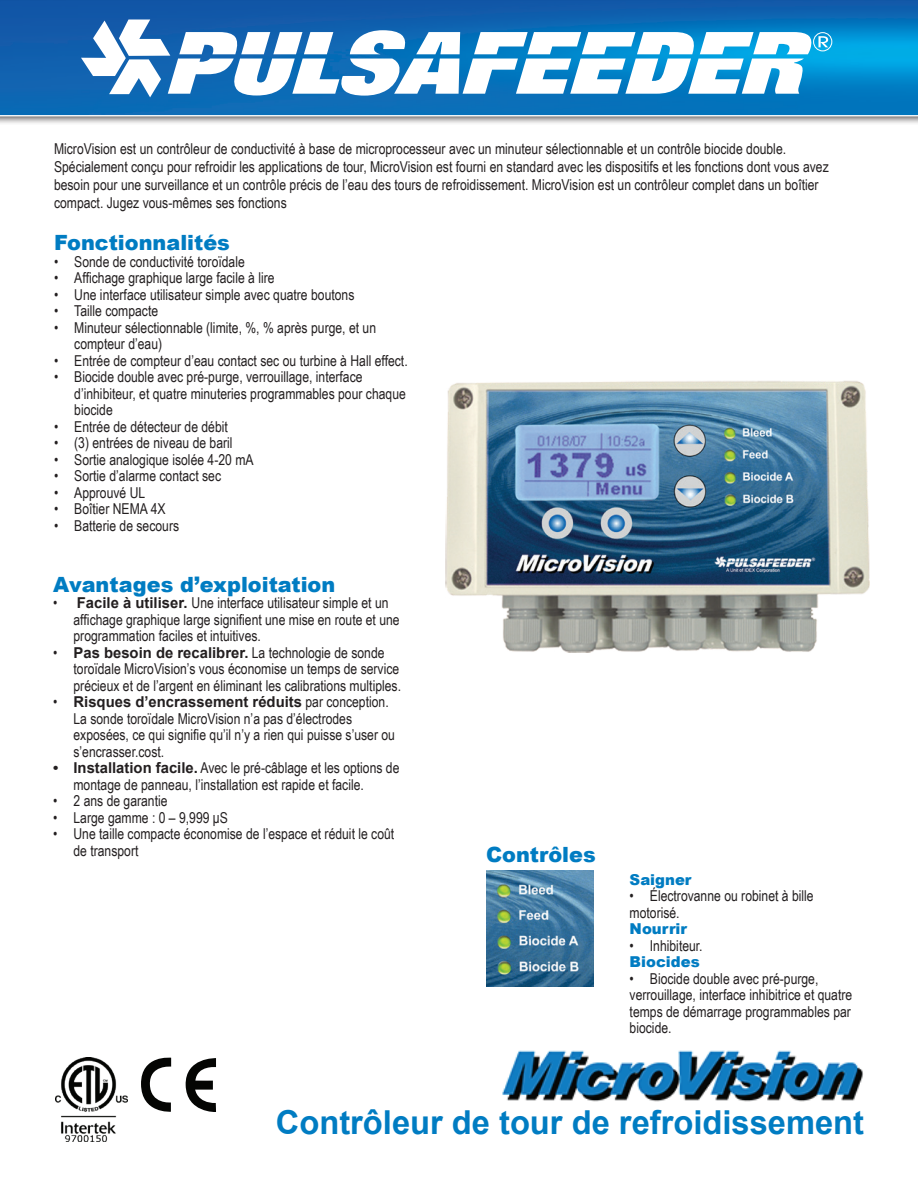
<style>
.page{position:relative;width:918px;height:1188px;background:#fff}
.page>*{position:absolute;margin:0;border:0;box-sizing:border-box;transform-origin:0 0}
.t1{font:700 33px "Arial";color:#007cc2}
.t2{font:900 21px "Arial";color:#007cc2}
.t3{font:15px/16.5px "Arial Narrow";color:#231f20}
.t4{font:700 15px "Arial";color:#231f20}
.t5{font:900 15px "Arial";color:#007cc2}
.s1{font-family:"Arial";font-weight:700}
.s2{font-family:"Arial Narrow";font-weight:400}
</style>
<div class="page">
<div style="left:0;top:0;width:918px;height:125px;background:#231f20;opacity:.75"></div>
<div style="left:0;top:0;width:918px;height:118px;background:#231f20;opacity:.4"></div>
<div style="left:813px;top:32px;width:19px;height:19px;border:1px solid #fff;border-radius:50%"></div>
<svg style="left:81px;top:20px;width:731px;height:77px"></svg>
<svg style="left:818px;top:36px;width:10px;height:11px"></svg>
<svg style="left:141px;top:1058px;width:30px;height:54px"></svg>
<svg style="left:185px;top:1058px;width:31px;height:54px"></svg>
<img style="left:56px;top:1058px;width:72px;height:84px">
<img style="left:445px;top:381px;width:425px;height:271px">
<img style="left:502px;top:1050px;width:361px;height:52px">
<img style="left:486px;top:870px;width:107px;height:117px">
<p class="t3" style="left:54px;top:139px;width:776px;line-height:18px">MicroVision est un contrôleur de conductivité à base de microprocesseur avec un minuteur sélectionnable et un contrôle biocide double.<br>Spécialement conçu pour refroidir les applications de tour, MicroVision est fourni en standard avec les dispositifs et les fonctions dont vous avez besoin pour une surveillance et un contrôle précis de l’eau des tours de refroidissement. MicroVision est un contrôleur complet dans un boîtier compact. Jugez vous-mêmes ses fonctions</p>
<h2 class="t2" style="left:54px;top:227px;width:178px">Fonctionnalités</h2>
<p class="t3" style="left:54px;top:253px;width:192px">• Sonde de conductivité toroïdale</p>
<p class="t3" style="left:54px;top:269px;width:222px">• Affichage graphique large facile à lire</p>
<p class="t3" style="left:54px;top:286px;width:302px">• Une interface utilisateur simple avec quatre boutons</p>
<p class="t3" style="left:54px;top:302px;width:106px">• Taille compacte</p>
<p class="t3" style="left:74px;top:319px;width:303px;text-indent:-20px">• Minuteur sélectionnable (limite, %, % après purge, et un compteur d’eau)</p>
<p class="t3" style="left:54px;top:352px;width:355px">• Entrée de compteur d’eau contact sec ou turbine à Hall effect.</p>
<p class="t3" style="left:74px;top:368px;width:333px;text-indent:-20px">• Biocide double avec pré-purge, verrouillage, interface d’inhibiteur, et quatre minuteries programmables pour chaque biocide</p>
<p class="t3" style="left:54px;top:418px;width:175px">• Entrée de détecteur de débit</p>
<p class="t3" style="left:54px;top:434px;width:180px">• (3) entrées de niveau de baril</p>
<p class="t3" style="left:54px;top:451px;width:201px">• Sortie analogique isolée 4-20 mA</p>
<p class="t3" style="left:54px;top:467px;width:169px">• Sortie d’alarme contact sec</p>
<p class="t3" style="left:54px;top:484px;width:93px">• Approuvé UL</p>
<p class="t3" style="left:54px;top:500px;width:113px">• Boîtier NEMA 4X</p>
<p class="t3" style="left:54px;top:517px;width:127px">• Batterie de secours</p>
<h2 class="t2" style="left:53px;top:569px;width:284px">Avantages d’exploitation</h2>
<p class="t3" style="left:74px;top:594px;width:328px;text-indent:-20px">• <span class="s1">Facile à utiliser.</span> Une interface utilisateur simple et un affichage graphique large signifient une mise en route et une programmation faciles et intuitives.</p>
<p class="t4" style="left:53px;top:642px;width:333px"><span class="s2">•</span> Pas besoin de recalibrer. <span class="s2">La technologie de sonde</span></p>
<p class="t3" style="left:74px;top:660px;width:329px">toroïdale MicroVision’s vous économise un temps de service précieux et de l’argent en éliminant les calibrations multiples.</p>
<p class="t4" style="left:53px;top:691px;width:337px"><span class="s2">•</span> Risques d’encrassement réduits <span class="s2">par conception.</span></p>
<p class="t3" style="left:74px;top:710px;width:323px">La sonde toroïdale MicroVision n’a pas d’électrodes exposées, ce qui signifie qu’il n’y a rien qui puisse s’user ou s’encrasser.cost.</p>
<p class="t3" style="left:74px;top:759px;width:327px;text-indent:-20px"><span class="s1">• Installation facile.</span> Avec le pré-câblage et les options de montage de panneau, l’installation est rapide et facile.</p>
<p class="t3" style="left:53px;top:792px;width:116px">• 2 ans de garantie</p>
<p class="t3" style="left:53px;top:809px;width:176px">• Large gamme : 0 – 9,999 μS</p>
<p class="t3" style="left:74px;top:825px;width:322px;text-indent:-20px">• Une taille compacte économise de l’espace et réduit le coût de transport</p>
<h2 class="t2" style="left:486px;top:839px;width:111px">Contrôles</h2>
<p class="t5" style="left:630px;top:868px;width:63px">Saigner</p>
<p class="t3" style="left:630px;top:887px;width:186px">• Électrovanne ou robinet à bille motorisé.</p>
<p class="t5" style="left:630px;top:918px;width:59px">Nourrir</p>
<p class="t3" style="left:630px;top:937px;width:75px">• Inhibiteur.</p>
<p class="t5" style="left:630px;top:951px;width:72px">Biocides</p>
<p class="t3" style="left:630px;top:970px;width:224px">• Biocide double avec pré-purge, verrouillage, interface inhibitrice et quatre temps de démarrage programmables par biocide.</p>
<h1 class="t1" style="left:276px;top:1099px;width:590px">Contrôleur de tour de refroidissement</h1>
</div>
